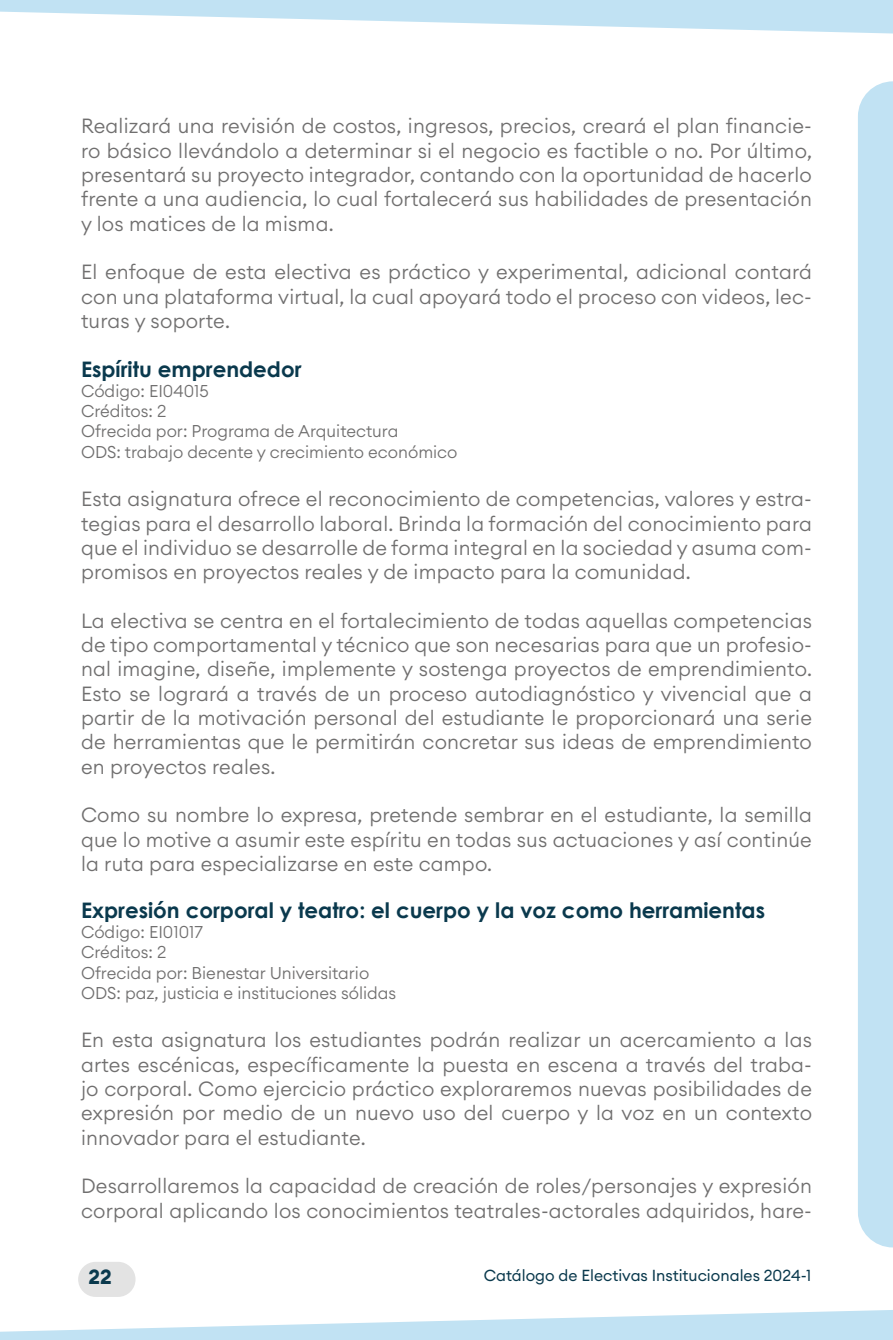
<style>
.page{position:relative;width:893px;height:1340px;background:#fff}
.page>*{position:absolute;margin:0;border:0;box-sizing:border-box;transform-origin:0 0}
.t1{font:700 21.38px "Century Gothic";color:#0a394d}
.t2{font:300 20.25px/24.3px "Euclid Circular A";letter-spacing:.01em;color:#706f6f;text-align:justify}
.t3{font:700 20.25px "Euclid Circular A";color:#0a394d}
.t4{font:300 16.88px/20.2px "Euclid Circular A";color:#706f6f}
.t5{font:15.75px "Euclid Circular A";color:#0a394d}
</style>
<div class="page">
<div style="left:858px;top:81px;width:35px;height:1166px;background:#c1e2f3"></div>
<div style="left:78px;top:1261px;width:58px;height:35px;background:#e3e3e3;border-radius:18px"></div>
<svg style="left:0;top:0;width:893px;height:33px"></svg>
<svg style="left:0;top:1310px;width:893px;height:29px"></svg>
<p class="t2" style="left:81px;top:114px;width:732px">Realizará una revisión de costos, ingresos, precios, creará el plan financie&shy;ro básico llevándolo a determinar si el negocio es factible o no. Por último, presentará su proyecto integrador, contando con la oportunidad de hacerlo frente a una audiencia, lo cual fortalecerá sus habilidades de presentación y los matices de la misma.</p>
<p class="t2" style="left:81px;top:260px;width:732px">El enfoque de esta electiva es práctico y experimental, adicional contará con una plataforma virtual, la cual apoyará todo el proceso con videos, lec&shy;turas y soporte.</p>
<p class="t1" style="left:81px;top:352px;width:222px">Espíritu emprendedor</p>
<p class="t4" style="left:81px;top:380px;width:378px">Código: EI04015<br>Créditos: 2<br>Ofrecida por: Programa de Arquitectura<br>ODS: trabajo decente y crecimiento económico</p>
<p class="t2" style="left:81px;top:486px;width:732px">Esta asignatura ofrece el reconocimiento de competencias, valores y estra&shy;tegias para el desarrollo laboral. Brinda la formación del conocimiento para que el individuo se desarrolle de forma integral en la sociedad y asuma com&shy;promisos en proyectos reales y de impacto para la comunidad.</p>
<p class="t2" style="left:81px;top:608px;width:732px">La electiva se centra en el fortalecimiento de todas aquellas competencias de tipo comportamental y técnico que son necesarias para que un profesio&shy;nal imagine, diseñe, implemente y sostenga proyectos de emprendimiento.<br>Esto se logrará a través de un proceso autodiagnóstico y vivencial que a partir de la motivación personal del estudiante le proporcionará una serie de herramientas que le permitirán concretar sus ideas de emprendimiento en proyectos reales.</p>
<p class="t2" style="left:81px;top:802px;width:732px">Como su nombre lo expresa, pretende sembrar en el estudiante, la semilla que lo motive a asumir este espíritu en todas sus actuaciones y así continúe la ruta para especializarse en este campo.</p>
<p class="t1" style="left:81px;top:893px;width:685px">Expresión corporal y teatro: el cuerpo y la voz como herramientas</p>
<p class="t4" style="left:81px;top:921px;width:317px">Código: EI01017<br>Créditos: 2<br>Ofrecida por: Bienestar Universitario<br>ODS: paz, justicia e instituciones sólidas</p>
<p class="t2" style="left:81px;top:1027px;width:733px">En esta asignatura los estudiantes podrán realizar un acercamiento a las artes escénicas, específicamente la puesta en escena a través del traba&shy;jo corporal. Como ejercicio práctico exploraremos nuevas posibilidades de expresión por medio de un nuevo uso del cuerpo y la voz en un contexto innovador para el estudiante.</p>
<p class="t2" style="left:81px;top:1173px;width:732px">Desarrollaremos la capacidad de creación de roles/personajes y expresión corporal aplicando los conocimientos teatrales-actorales adquiridos, hare-</p>
<p class="t3" style="left:89px;top:1263px;width:25px">22</p>
<p class="t5" style="left:484px;top:1264px;width:329px">Catálogo de Electivas Institucionales 2024-1</p>
</div>
